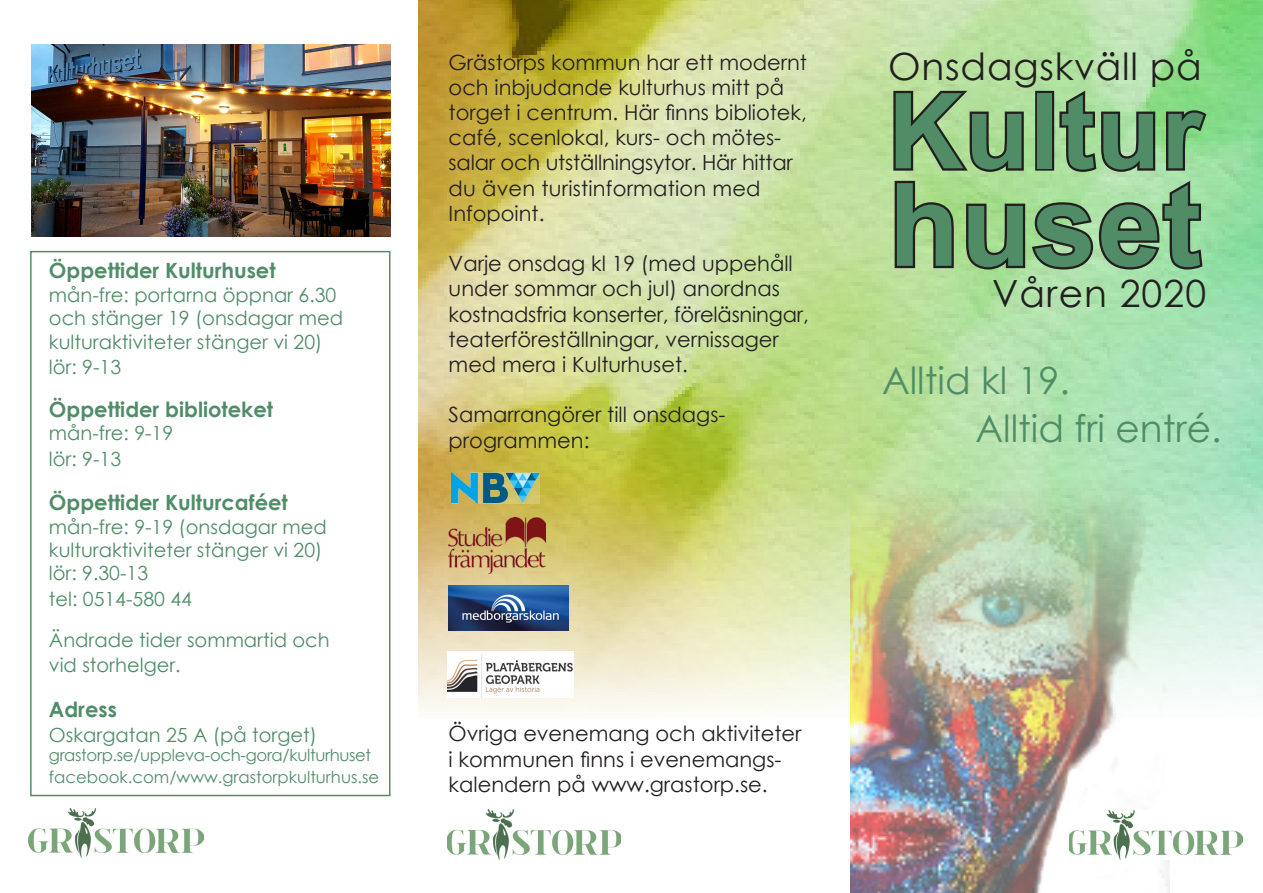
<style>
.page{position:relative;width:1263px;height:893px;background:#fff}
.page>*{position:absolute;margin:0;border:0;box-sizing:border-box;transform-origin:0 0}
.t1{font:700 115.5px "Arial";letter-spacing:.01em;color:#508d67}
.t2{font:700 105px "Arial";letter-spacing:.01em;color:#508d67}
.t3{font:37.5px/48px "Century Gothic";color:#508d67}
.t4{font:37.5px "Century Gothic";letter-spacing:.02em;color:#231f20}
.t5{font:21px/25.2px "Century Gothic";color:#231f20}
.t6{font:700 21px "Century Gothic";color:#508d67}
.t7{font:19.5px/23.4px "Century Gothic";color:#508d67}
.t8{font:16.5px "Century Gothic";letter-spacing:-.02em;color:#508d67}
.t9{font:16.5px "Century Gothic";color:#508d67}
</style>
<div class="page">
<img style="left:851px;top:719px;width:318px;height:174px">
<img style="left:419px;top:0;width:844px;height:719px">
<svg style="left:891px;top:87px;width:318px;height:186px;background:#88af7c"></svg>
<img style="left:1069px;top:810px;width:174px;height:50px">
<img style="left:448px;top:810px;width:173px;height:49px">
<img style="left:29px;top:808px;width:175px;height:50px">
<div style="left:30px;top:251px;width:360px;height:545px;border:2px solid #508d67"></div>
<img style="left:31px;top:45px;width:359px;height:191px">
<img style="left:448px;top:585px;width:121px;height:45px">
<img style="left:448px;top:651px;width:126px;height:46px">
<img style="left:451px;top:472px;width:88px;height:31px">
<img style="left:449px;top:517px;width:97px;height:56px">
<p class="t6" style="left:49px;top:255px;width:228px">Öppettider Kulturhuset</p>
<p class="t7" style="left:49px;top:283px;width:296px">mån-fre: portarna öppnar 6.30 och stänger 19 (onsdagar med</p>
<p class="t7" style="left:49px;top:329px;width:275px">kulturaktiviteter stänger vi 20)</p>
<p class="t7" style="left:49px;top:355px;width:74px">lör: 9-13</p>
<p class="t6" style="left:49px;top:393px;width:226px">Öppettider biblioteket</p>
<p class="t7" style="left:49px;top:421px;width:126px">mån-fre: 9-19</p>
<p class="t7" style="left:49px;top:446px;width:74px">lör: 9-13</p>
<p class="t6" style="left:49px;top:487px;width:240px">Öppettider Kulturcaféet</p>
<p class="t7" style="left:49px;top:515px;width:279px">mån-fre: 9-19 (onsdagar med</p>
<p class="t7" style="left:49px;top:538px;width:275px">kulturaktiviteter stänger vi 20)</p>
<p class="t7" style="left:49px;top:561px;width:101px">lör: 9.30-13</p>
<p class="t7" style="left:49px;top:587px;width:145px">tel: 0514-580 44</p>
<p class="t7" style="left:49px;top:627px;width:282px;line-height:25.2px">Ändrade tider sommartid och vid storhelger.</p>
<p class="t6" style="left:49px;top:693px;width:70px">Adress</p>
<p class="t7" style="left:49px;top:723px;width:270px">Oskargatan 25 A (på torget)</p>
<p class="t8" style="left:49px;top:744px;width:324px">grastorp.se/uppleva-och-gora/kulturhuset</p>
<p class="t9" style="left:49px;top:765px;width:332px">facebook.com/www.grastorpkulturhus.se</p>
<p class="t5" style="left:449px;top:49px;width:360px">Grästorps kommun har ett modernt och inbjudande kulturhus mitt på</p>
<p class="t5" style="left:449px;top:100px;width:360px">torget i centrum. Här finns bibliotek, café, scenlokal, kurs- och mötes&shy;salar och utställningsytor. Här hittar du även turistinformation med<br>Infopoint.</p>
<p class="t5" style="left:449px;top:251px;width:362px">Varje onsdag kl 19 (med uppehåll under sommar och jul) anordnas kostnadsfria konserter, föreläsningar, teaterföreställningar, vernissager med mera i Kulturhuset.</p>
<p class="t5" style="left:449px;top:402px;width:278px">Samarrangörer till onsdags&shy;programmen:</p>
<p class="t5" style="left:449px;top:721px;width:354px">Övriga evenemang och aktiviteter i kommunen finns i evenemangs&shy;kalendern på www.grastorp.se.</p>
<p class="t4" style="left:888px;top:40px;width:315px">Onsdagskväll på</p>
<p class="t2" style="left:888px;top:57px;width:316px">Kultur</p>
<p class="t1" style="left:889px;top:144px;width:314px">huset</p>
<p class="t4" style="left:992px;top:267px;width:216px">Våren 2020</p>
<p class="t3" style="left:975px;top:356px;width:247px;text-indent:-93px">Alltid kl 19.<br>Alltid fri entré.</p>
</div>
